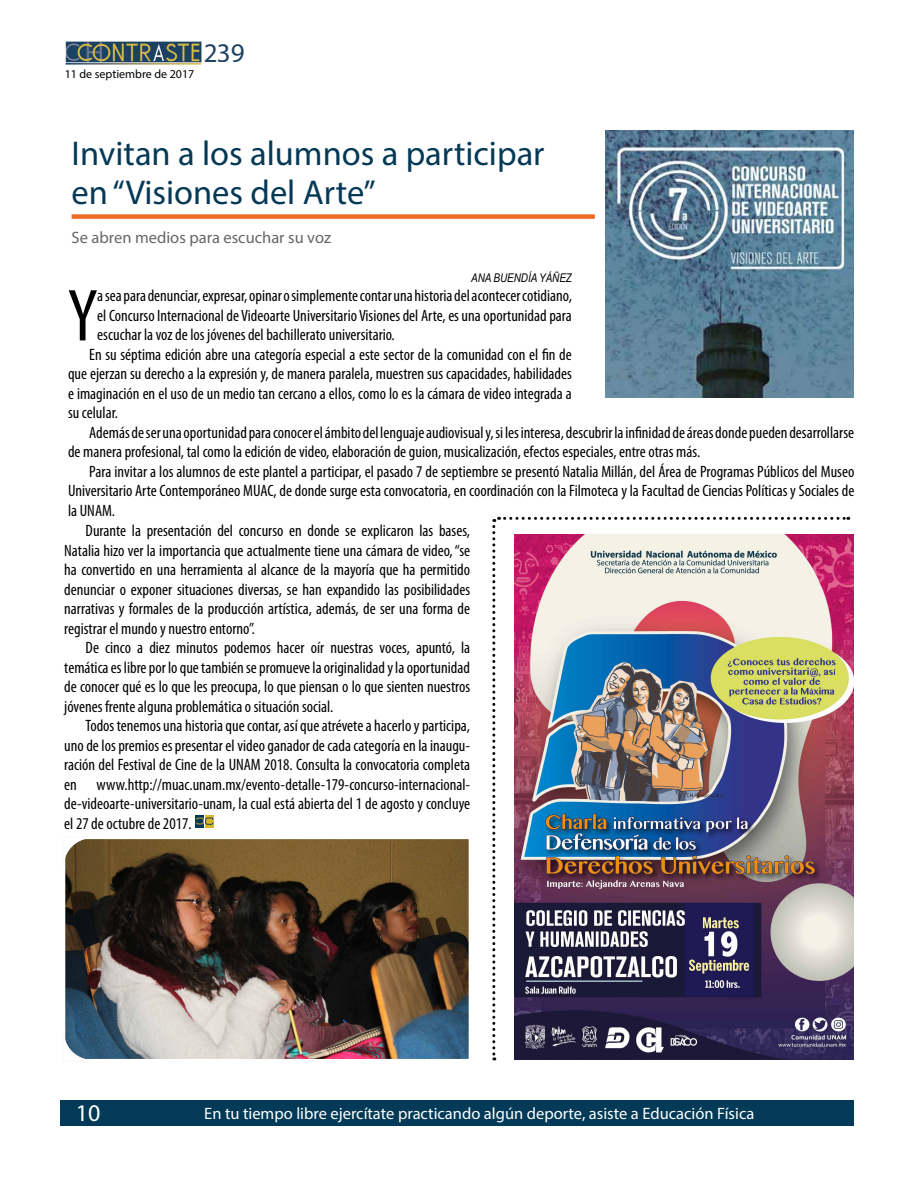
<style>
.page{position:relative;width:918px;height:1188px;background:#fff}
.page>*{position:absolute;margin:0;border:0;box-sizing:border-box;transform-origin:0 0}
.t1{font:condensed 74.4px "Myriad Pro";color:#000}
.t2{font:34.5px/39px "Myriad Pro";color:#043956}
.t3{font:27px "Myriad Pro";color:#1d4262}
.t4{font:24px "Myriad Pro";color:#fff}
.t5{font:condensed 16.5px/19.5px "Myriad Pro";color:#000;text-align:justify}
.t6{font:16.5px "Myriad Pro";color:#fff}
.t7{font:16.5px "Myriad Pro";color:#666}
.t8{font:12px "Myriad Pro";color:#000}
.t9{font:italic 12px "Arial Narrow";color:#000}
</style>
<div class="page">
<div style="left:61px;top:1100px;width:793px;height:25px;background:#023a57"></div>
<img style="left:65px;top:41px;width:137px;height:24px">
<div style="left:72px;top:214px;width:523px;height:5px;background:#ed6a26"></div>
<img style="left:606px;top:130px;width:248px;height:268px">
<img style="left:492px;top:517px;width:357px;height:543px">
<img style="left:67px;top:841px;width:400px;height:216px">
<div style="left:64px;top:838px;width:406px;height:222px;border:2px solid #fffffb"></div>
<svg style="left:64px;top:838px;width:27px;height:28px"></svg>
<svg style="left:64px;top:1033px;width:28px;height:27px"></svg>
<svg style="left:195px;top:815px;width:9px;height:3px"></svg>
<div style="left:195px;top:822px;width:9px;height:6px;background:#043855"></div>
<svg style="left:205px;top:815px;width:9px;height:6px"></svg>
<div style="left:205px;top:822px;width:9px;height:6px;background:#d7b729"></div>
<svg style="left:195px;top:818px;width:18px;height:7px"></svg>
<p class="t8" style="left:65px;top:66px;width:131px">11 de septiembre de 2017</p>
<h3 class="t3" style="left:203px;top:36px;width:43px">239</h3>
<h2 class="t2" style="left:72px;top:133px;width:474px">Invitan a los alumnos a participar en “Visiones del Arte”</h2>
<p class="t7" style="left:72px;top:227px;width:261px">Se abren medios para escuchar su voz</p>
<p class="t9" style="left:471px;top:269px;width:102px">ANA BUENDÍA YÁÑEZ</p>
<h1 class="t1" style="left:68px;top:276px;width:31px">Y</h1>
<p class="t5" style="left:97px;top:287px;width:476px">a sea para denunciar, expresar, opinar o simplemente contar una historia del acontecer cotidiano,</p>
<p class="t5" style="left:97px;top:306px;width:476px">el Concurso Internacional de Videoarte Universitario Visiones del Arte, es una oportunidad para</p>
<p class="t5" style="left:97px;top:326px;width:299px">escuchar la voz de los jóvenes del bachillerato universitario.</p>
<p class="t5" style="left:89px;top:345px;width:484px">En su séptima edición abre una categoría especial a este sector de la comunidad con el fin de</p>
<p class="t5" style="left:68px;top:365px;width:505px">que ejerzan su derecho a la expresión y, de manera paralela, muestren sus capacidades, habilidades</p>
<p class="t5" style="left:68px;top:384px;width:505px">e imaginación en el uso de un medio tan cercano a ellos, como lo es la cámara de video integrada a</p>
<p class="t5" style="left:68px;top:404px;width:52px">su celular.</p>
<p class="t5" style="left:89px;top:423px;width:766px">Además de ser una oportunidad para conocer el ámbito del lenguaje audiovisual y, si les interesa, descubrir la infinidad de áreas donde pueden desarrollarse</p>
<p class="t5" style="left:68px;top:443px;width:634px">de manera profesional, tal como la edición de video, elaboración de guion, musicalización, efectos especiales, entre otras más.</p>
<p class="t5" style="left:89px;top:462px;width:767px">Para invitar a los alumnos de este plantel a participar, el pasado 7 de septiembre se presentó Natalia Millán, del Área de Programas Públicos del Museo</p>
<p class="t5" style="left:68px;top:482px;width:788px">Universitario Arte Contemporáneo MUAC, de donde surge esta convocatoria, en coordinación con la Filmoteca y la Facultad de Ciencias Políticas y Sociales de</p>
<p class="t5" style="left:68px;top:501px;width:49px">la UNAM.</p>
<p class="t5" style="left:64px;top:521px;width:407px;text-indent:21px">Durante la presentación del concurso en donde se explicaron las bases, Natalia hizo ver la importancia que actualmente tiene una cámara de video, “se ha convertido en una herramienta al alcance de la mayoría que ha permitido denunciar o exponer situaciones diversas, se han expandido las posibilidades narrativas y formales de la producción artística, además, de ser una forma de registrar el mundo y nuestro entorno”.</p>
<p class="t5" style="left:64px;top:638px;width:407px;text-indent:21px">De cinco a diez minutos podemos hacer oír nuestras voces, apuntó, la temática es libre por lo que también se promueve la originalidad y la oportunidad de conocer qué es lo que les preocupa, lo que piensan o lo que sienten nuestros jóvenes frente alguna problemática o situación social.</p>
<p class="t5" style="left:64px;top:716px;width:407px;text-indent:21px">Todos tenemos una historia que contar, así que atrévete a hacerlo y participa, uno de los premios es presentar el video ganador de cada categoría en la inaugu&shy;ración del Festival de Cine de la UNAM 2018. Consulta la convocatoria completa en www.http://muac.unam.mx/evento-detalle-179-concurso-internacional&shy;de-videoarte-universitario-unam, la cual está abierta del 1 de agosto y concluye el 27 de octubre de 2017.</p>
<h3 class="t4" style="left:76px;top:1099px;width:26px">10</h3>
<p class="t6" style="left:204px;top:1103px;width:552px">En tu tiempo libre ejercítate practicando algún deporte, asiste a Educación Física</p>
</div>
